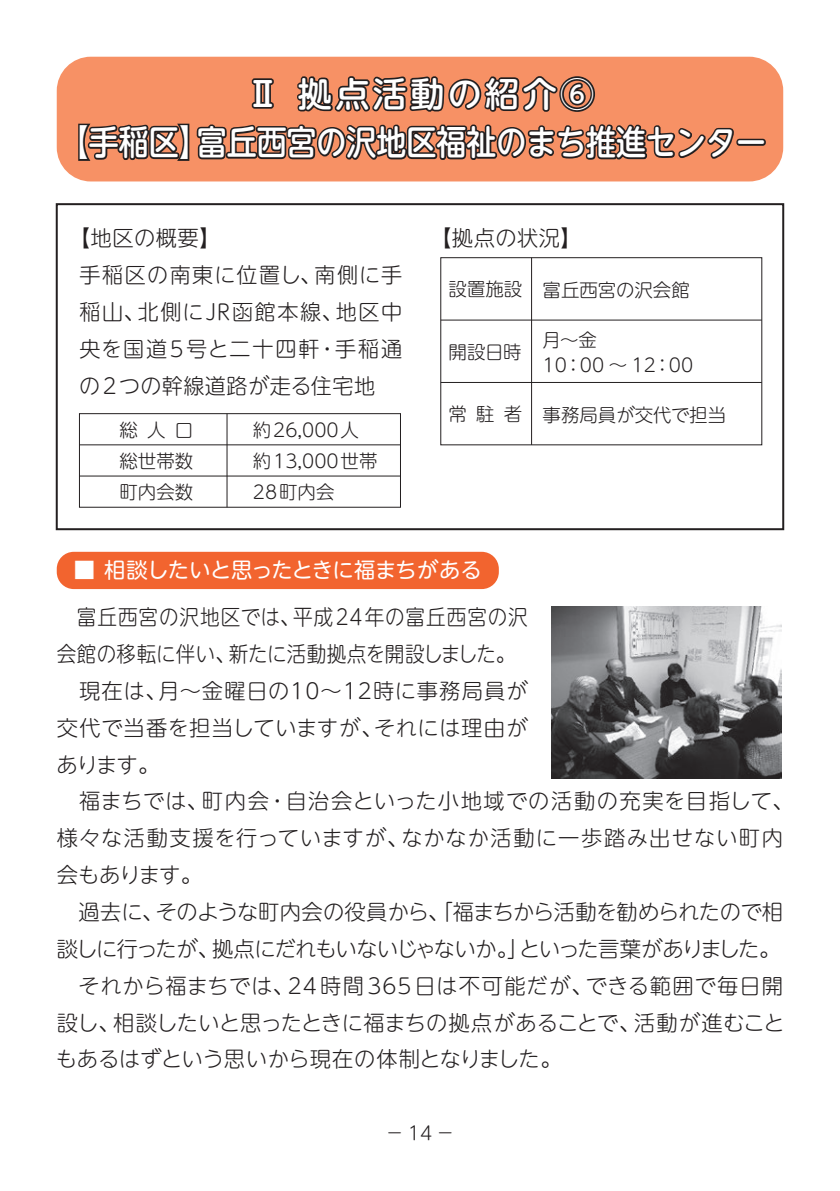
<style>
.page{position:relative;width:840px;height:1191px;background:#fff}
.page>*{position:absolute;margin:0;border:0;box-sizing:border-box;transform-origin:0 0}
.t1{font:500 34px/48.2px "UD Shin M Go Pro";color:#fff;text-align:center}
.t2{font:300 21.2px "UD Shin M Go Pro";letter-spacing:.05em;color:#231f20}
.t3{font:300 21.2px/36.8px "UD Shin M Go Pro";letter-spacing:.055em;color:#231f20}
.t4{font:300 21.2px "UD Shin M Go Pro";letter-spacing:.025em;color:#231f20}
.t5{font:300 21.2px "UD Shin M Go Pro";letter-spacing:-.055em;color:#231f20}
.t6{font:300 21.2px "UD Shin M Go Pro";letter-spacing:-.02em;color:#231f20}
.t7{font:300 21.2px "UD Shin M Go Pro";letter-spacing:-.015em;color:#231f20}
.t8{font:300 21.2px "UD Shin M Go Pro";letter-spacing:.05em;color:#231f20;scale:.92 1}
.t9{font:300 21.2px "UD Shin M Go Pro";letter-spacing:-.005em;color:#231f20;scale:.92 1}
.t10{font:300 21.2px "UD Shin M Go Pro";letter-spacing:-.005em;color:#231f20}
.t11{font:21.2px "UD Shin M Go Pro";letter-spacing:-.015em;color:#fff}
.t12{font:300 18.4px/25.6px "UD Shin M Go Pro";color:#231f20}
</style>
<div class="page">
<div style="left:56px;top:203px;width:727px;height:327px;border:2px solid #231f20"></div>
<div style="left:57px;top:57px;width:725px;height:124px;background:#f79165;border-radius:34px"></div>
<svg style="left:78px;top:76px;width:656px;height:85px"></svg>
<div style="left:736px;top:139px;width:29px;height:7px;border:3px solid #231f20;border-radius:2px"></div>
<div style="left:57px;top:552px;width:441px;height:37px;background:#f2642f;border-radius:17px"></div>
<div style="left:79px;top:413px;width:321px;height:94px;border:1px solid #231f20"></div>
<hr style="left:79px;top:444px;width:321px;height:1px;background:#231f20">
<hr style="left:79px;top:476px;width:321px;height:1px;background:#231f20">
<hr style="left:226px;top:414px;width:1px;height:93px;background:#231f20">
<div style="left:440px;top:257px;width:321px;height:188px;border:1px solid #231f20"></div>
<hr style="left:440px;top:320px;width:321px;height:1px;background:#231f20">
<hr style="left:440px;top:382px;width:321px;height:1px;background:#231f20">
<hr style="left:531px;top:258px;width:1px;height:187px;background:#231f20">
<img style="left:551px;top:606px;width:229px;height:172px">
<p class="t1" style="left:59px;top:68px;width:708px">Ⅱ 拠点活動の紹介⑥<br>【手稲区】富丘西宮の沢地区福祉のまち推進センター</p>
<p class="t3" style="left:79px;top:219px;width:324px;text-indent:-10px">【地区の概要】<br>手稲区の南東に位置し、南側に手稲山、北側にJR函館本線、地区中央を国道5号と二十四軒・手稲通の2つの幹線道路が走る住宅地</p>
<p class="t12" style="left:119px;top:416px;width:75px">総人口</p>
<p class="t12" style="left:253px;top:416px;width:107px">約26,000人</p>
<p class="t12" style="left:119px;top:447px;width:75px">総世帯数</p>
<p class="t12" style="left:253px;top:447px;width:126px">約13,000世帯</p>
<p class="t12" style="left:119px;top:478px;width:75px">町内会数</p>
<p class="t12" style="left:253px;top:478px;width:83px">28町内会</p>
<p class="t4" style="left:430px;top:221px;width:153px">【拠点の状況】</p>
<p class="t12" style="left:448px;top:276px;width:75px">設置施設</p>
<p class="t12" style="left:448px;top:338px;width:74px">開設日時</p>
<p class="t12" style="left:448px;top:400px;width:75px">常駐者</p>
<p class="t12" style="left:542px;top:276px;width:149px">富丘西宮の沢会館</p>
<p class="t12" style="left:542px;top:326px;width:152px">月～金<br>10：00 ～ 12：00</p>
<p class="t12" style="left:542px;top:401px;width:185px">事務局員が交代で担当</p>
<p class="t11" style="left:74px;top:553px;width:409px">■ 相談したいと思ったときに福まちがある</p>
<p class="t8" style="left:57px;top:600px;width:513px">　富丘西宮の沢地区では、平成24年の富丘西宮の沢</p>
<p class="t9" style="left:57px;top:637px;width:500px">会館の移転に伴い、新たに活動拠点を開設しました。</p>
<p class="t3" style="left:57px;top:671px;width:472px">　現在は、月～金曜日の10～12時に事務局員が</p>
<p class="t4" style="left:57px;top:710px;width:472px">交代で当番を担当していますが、それには理由が</p>
<p class="t4" style="left:57px;top:747px;width:104px">あります。</p>
<p class="t2" style="left:57px;top:784px;width:738px">　福まちでは、町内会・自治会といった小地域での活動の充実を目指して、</p>
<p class="t2" style="left:57px;top:821px;width:727px">様々な活動支援を行っていますが、なかなか活動に一歩踏み出せない町内</p>
<p class="t4" style="left:57px;top:858px;width:147px">会もあります。</p>
<p class="t6" style="left:78px;top:894px;width:705px">過去に、そのような町内会の役員から、「福まちから活動を勧められたので相</p>
<p class="t5" style="left:57px;top:931px;width:724px">談しに行ったが、拠点にだれもいないじゃないか。」といった言葉がありました。</p>
<p class="t2" style="left:57px;top:968px;width:727px">　それから福まちでは、24時間365日は不可能だが、できる範囲で毎日開</p>
<p class="t7" style="left:57px;top:1005px;width:729px">設し、相談したいと思ったときに福まちの拠点があることで、活動が進むこと</p>
<p class="t10" style="left:56px;top:1042px;width:507px">もあるはずという思いから現在の体制となりました。</p>
<p class="t12" style="left:385px;top:1119px;width:71px">－ 14 －</p>
</div>
